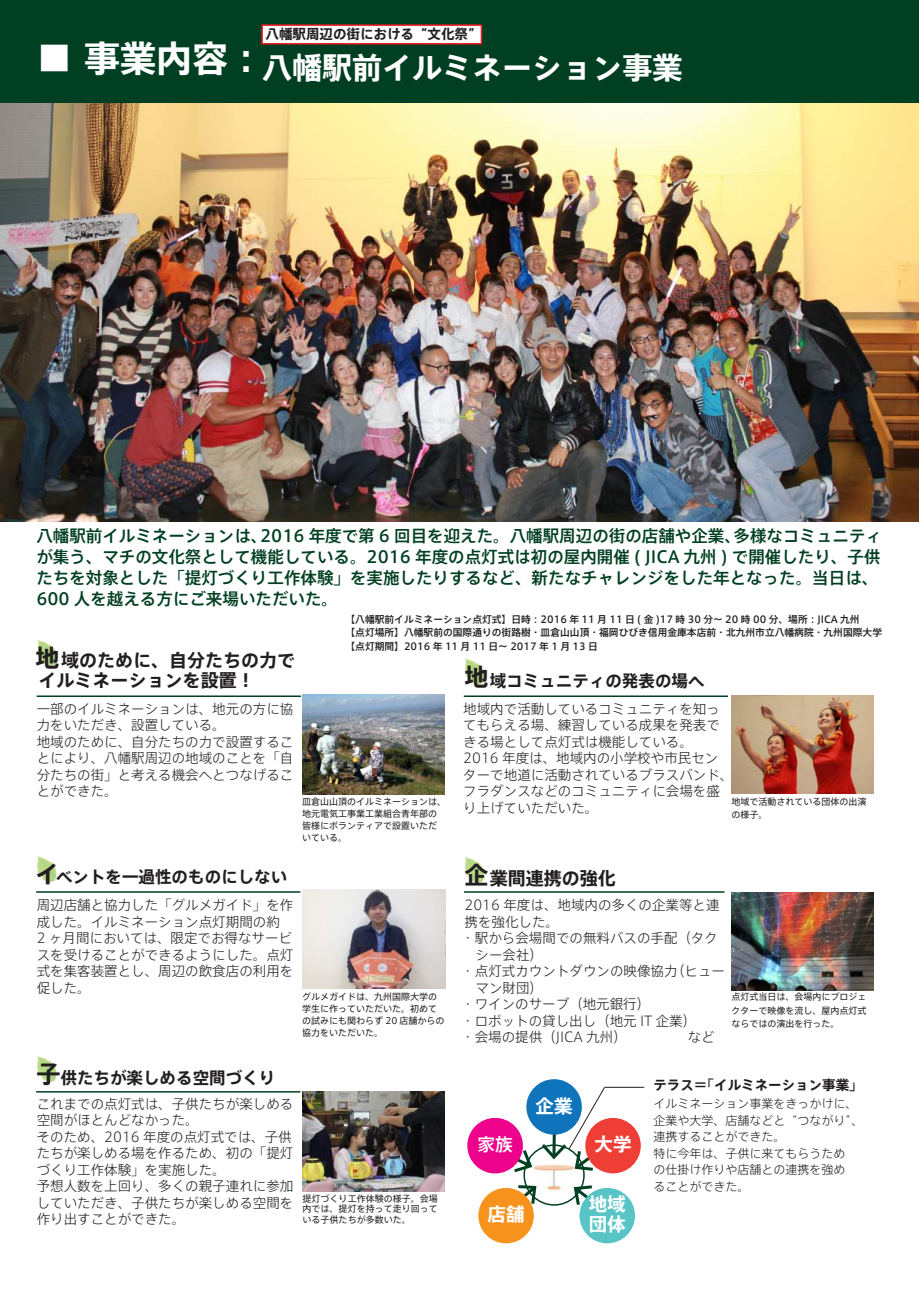
<style>
.page{position:relative;width:919px;height:1289px;background:#fff}
.page>*{position:absolute;margin:0;border:0;box-sizing:border-box;transform-origin:0 0}
.t1{font:700 36px "Axis Std";color:#fff}
.t2{font:700 30px "Axis Std";color:#fff}
.t3{font:700 24px "Axis Std";color:#231f20}
.t4{font:700 18.45px/19.8px "Axis Std";color:#fff}
.t5{font:700 18px/20.2px "Axis Std";color:#231f20}
.t6{font:500 17.7px "Axis Std";color:#fff}
.t7{font:500 16.5px/21px "Axis Std";color:#003f22}
.t8{font:700 16.5px "Axis Std";color:#231f20}
.t9{font:300 13.5px/16.5px "Axis Std";color:#231f20}
.t10{font:700 13.5px "Axis Std";color:#231f20}
.t11{font:300 12px/16.5px "Axis Std";color:#231f20}
.t12{font:500 9.75px/13.5px "Axis Std";color:#231f20}
.t13{font:9px/12px "Axis Std";color:#231f20}
.s1{font-family:"HG Seikaishotai PRO";font-weight:400}
.s2{font-size:24px}
</style>
<div class="page">
<img style="left:0;top:103px;width:918px;height:419px">
<div style="left:0;top:1px;width:918px;height:102px;background:#003f22"></div>
<img style="left:37px;top:640px;width:21px;height:27px">
<hr style="left:37px;top:695px;width:264px;height:2px;background:#003f22">
<img style="left:302px;top:695px;width:142px;height:99px">
<img style="left:36px;top:855px;width:21px;height:28px">
<hr style="left:36px;top:891px;width:264px;height:1px;background:#003f22">
<img style="left:37px;top:1056px;width:20px;height:27px">
<hr style="left:36px;top:1091px;width:264px;height:1px;background:#003f22">
<img style="left:302px;top:889px;width:143px;height:99px">
<img style="left:302px;top:1091px;width:143px;height:99px">
<img style="left:464px;top:856px;width:21px;height:28px">
<hr style="left:464px;top:891px;width:260px;height:1px;background:#003f22">
<img style="left:464px;top:657px;width:21px;height:28px">
<hr style="left:463px;top:695px;width:265px;height:2px;background:#003f22">
<img style="left:731px;top:695px;width:142px;height:98px">
<img style="left:731px;top:892px;width:142px;height:98px">
<hr style="left:604px;top:1086px;width:40px;height:1px;background:#231f20">
<div style="left:261px;top:24px;width:221px;height:20px;background:#fff;border:2px solid #ee1d23"></div>
<div style="left:523px;top:1144px;width:61px;height:61px;border:2px solid #003f22;border-radius:50%"></div>
<img style="left:533px;top:1164px;width:36px;height:27px">
<svg style="left:518px;top:1183px;width:20px;height:21px"></svg>
<svg style="left:572px;top:1184px;width:20px;height:21px"></svg>
<svg style="left:541px;top:1086px;width:64px;height:84px"></svg>
<div style="left:526px;top:1079px;width:55px;height:55px;background:#1074bc;border-radius:50%"></div>
<div style="left:585px;top:1117px;width:55px;height:56px;background:#ee3e35;border-radius:50%"></div>
<div style="left:579px;top:1187px;width:56px;height:56px;background:#58c4c5;border-radius:50%"></div>
<div style="left:478px;top:1187px;width:56px;height:56px;background:#f7931d;border-radius:50%"></div>
<svg style="left:467px;top:1115px;width:66px;height:60px"></svg>
<h1 class="t1" style="left:36px;top:31px;width:229px"><span class="s1">■</span> 事業内容：</h1>
<p class="t10" style="left:265px;top:24px;width:218px">八幡駅周辺の街における“文化祭”</p>
<h2 class="t2" style="left:262px;top:45px;width:421px">八幡駅前イルミネーション事業</h2>
<p class="t7" style="left:36px;top:524px;width:847px">八幡駅前イルミネーションは、2016 年度で第 6 回目を迎えた。八幡駅周辺の街の店舗や企業、多様なコミュニティが集う、マチの文化祭として機能している。2016 年度の点灯式は初の屋内開催 ( JICA 九州 ) で開催したり、子供たちを対象とした「提灯づくり工作体験」を実施したりするなど、新たなチャレンジをした年となった。当日は、600 人を越える方にご来場いただいた。</p>
<p class="t12" style="left:345px;top:611px;width:538px">【八幡駅前イルミネーション点灯式】日時：2016 年 11 月 11 日 ( 金 )17 時 30 分～ 20 時 00 分、場所：JICA 九州<br>【点灯場所】八幡駅前の国際通りの街路樹・皿倉山山頂・福岡ひびき信用金庫本店前・北九州市立八幡病院・九州国際大学【点灯期間】2016 年 11 月 11 日～ 2017 年 1 月 13 日</p>
<h3 class="t3" style="left:36px;top:640px;width:25px">地</h3>
<h3 class="t5" style="left:39px;top:649px;width:258px;text-indent:22px">域のために、自分たちの力でイルミネーションを設置！</h3>
<p class="t8" style="left:464px;top:668px;width:241px"><span class="s2">地</span>　域コミュニティの発表の場へ</p>
<p class="t9" style="left:463px;top:699px;width:271px">地域内で活動しているコミュニティを知ってもらえる場、練習している成果を発表できる場として点灯式は機能している。<br>2016 年度は、地域内の小学校や市民センターで地道に活動されているブラスバンド、フラダンスなどのコミュニティに会場を盛り上げていただいた。</p>
<p class="t9" style="left:37px;top:699px;width:258px">一部のイルミネーションは、地元の方に協力をいただき、設置している。<br>地域のために、自分たちの力で設置することにより、八幡駅周辺の地域のことを「自分たちの街」と考える機会へとつなげることができた。</p>
<p class="t13" style="left:731px;top:794px;width:137px;line-height:13.5px">地域で活動されている団体の出演の様子。</p>
<p class="t13" style="left:302px;top:795px;width:145px">皿倉山山頂のイルミネーションは、地元電気工事業工業組合青年部の皆様にボランティアで設置いただいている。</p>
<p class="t8" style="left:35px;top:863px;width:254px"><span class="s2">イ</span>ベントを一過性のものにしない</p>
<p class="t9" style="left:37px;top:896px;width:258px">周辺店舗と協力した「グルメガイド」を作成した。イルミネーション点灯期間の約<br>2 ヶ月間においては、限定でお得なサービスを受けることができるようにした。点灯式を集客装置とし、周辺の飲食店の利用を促した。</p>
<p class="t13" style="left:302px;top:990px;width:144px">グルメガイドは、九州国際大学の学生に作っていただいた。初めての試みにも関わらず 20 店舗からの協力をいただいた。</p>
<p class="t8" style="left:37px;top:1065px;width:240px"><span class="s2">子</span>供たちが楽しめる空間づくり</p>
<p class="t9" style="left:37px;top:1094px;width:258px">これまでの点灯式は、子供たちが楽しめる空間がほとんどなかった。<br>そのため、2016 年度の点灯式では、子供たちが楽しめる場を作るため、初の「提灯づくり工作体験」を実施した。<br>予想人数を上回り、多くの親子連れに参加していただき、子供たちが楽しめる空間を作り出すことができた。</p>
<p class="t13" style="left:302px;top:1192px;width:137px;line-height:10.5px;text-align:justify">提灯づくり工作体験の様子。会場内では、提灯を持って走り回っている子供たちが多数いた。</p>
<h3 class="t5" style="left:464px;top:867px;width:153px"><span class="s2">企</span>　業間連携の強化</h3>
<p class="t9" style="left:464px;top:896px;width:256px">2016 年度は、地域内の多くの企業等と連</p>
<p class="t9" style="left:464px;top:912px;width:96px">携を強化した。</p>
<p class="t9" style="left:461px;top:929px;width:258px">・ 駅から会場間での無料バスの手配（タク</p>
<p class="t9" style="left:475px;top:945px;width:69px">シー会社）</p>
<p class="t9" style="left:461px;top:962px;width:265px">・ 点灯式カウントダウンの映像協力（ヒュー</p>
<p class="t9" style="left:475px;top:978px;width:69px">マン財団）</p>
<p class="t9" style="left:461px;top:995px;width:190px">・ワインのサーブ（地元銀行）</p>
<p class="t9" style="left:461px;top:1011px;width:243px">・ロボットの貸し出し（地元 IT 企業）　</p>
<p class="t9" style="left:461px;top:1028px;width:255px">・会場の提供（JICA 九州）　　　　　など</p>
<p class="t13" style="left:731px;top:989px;width:137px;line-height:13.5px;text-align:justify">点灯式当日は、会場内にプロジェクターで映像を流し、屋内点灯式ならではの演出を行った。</p>
<h3 class="t6" style="left:477px;top:1131px;width:37px">家族</h3>
<h3 class="t4" style="left:535px;top:1094px;width:38px">企業</h3>
<h3 class="t4" style="left:487px;top:1203px;width:38px">店舗</h3>
<h3 class="t4" style="left:594px;top:1133px;width:38px">大学</h3>
<h3 class="t4" style="left:588px;top:1193px;width:38px">地域団体</h3>
<p class="t10" style="left:653px;top:1074px;width:211px">テラス＝「イルミネーション事業」</p>
<p class="t11" style="left:653px;top:1094px;width:211px">イルミネーション事業をきっかけに、企業や大学、店舗などと“つながり”、連携することができた。<br>特に今年は、子供に来てもらうため<br>の仕掛け作りや店舗との連携を強め<br>ることができた。</p>
</div>
